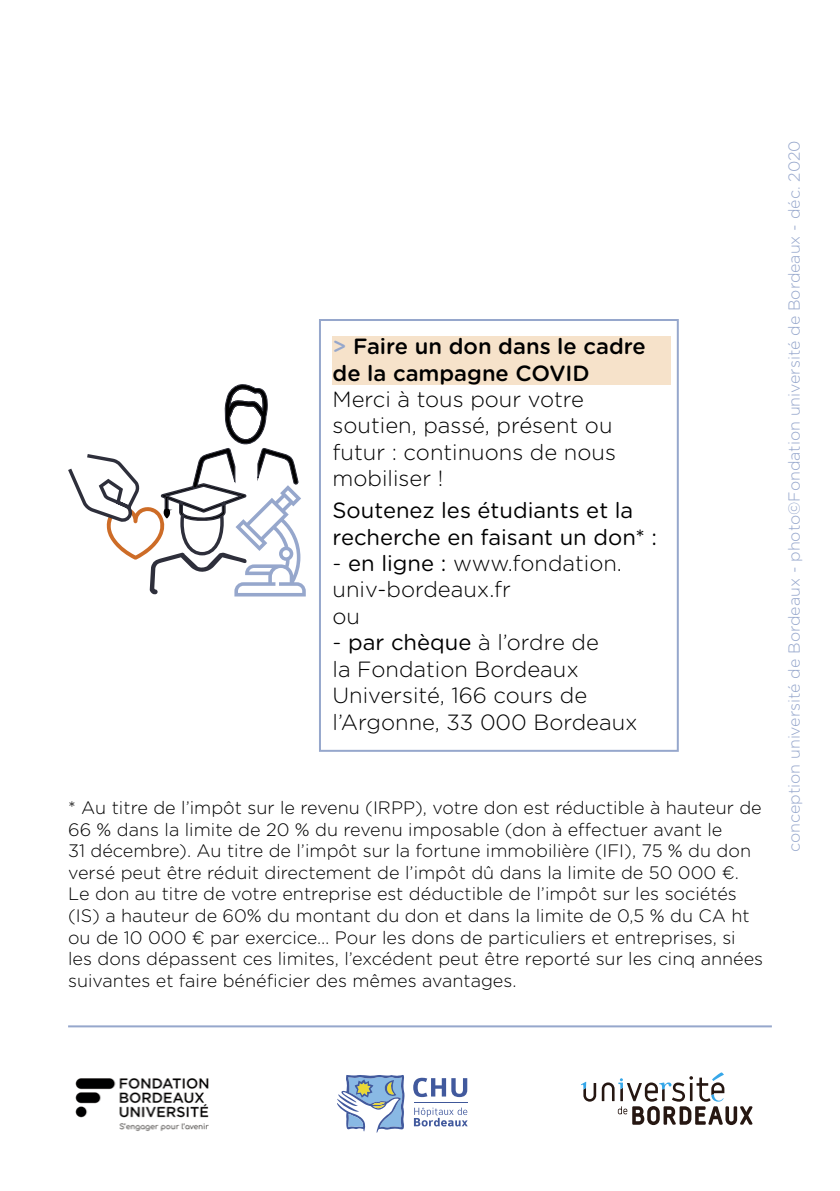
<style>
.page{position:relative;width:840px;height:1191px;background:#fff}
.page>*{position:absolute;margin:0;border:0;box-sizing:border-box;transform-origin:0 0}
.t1{font:300 22px/26.4px "Gotham Rounded";color:#000}
.t2{font:22px/26.4px "Gotham Rounded";color:#000}
.t3{font:500 22px/26.4px "Gotham Rounded";color:#000}
.t4{font:300 18px/21.6px "Gotham Rounded";color:#000}
.t5{font:300 16px "Gotham Rounded";color:#96a7cc}
.s1{color:#96a7cc}
.s2{font-weight:400}
</style>
<div class="page">
<div style="left:332px;top:336px;width:338px;height:49px;background:#f6e2ca"></div>
<svg style="left:581px;top:1072px;width:171px;height:53px"></svg>
<svg style="left:337px;top:1075px;width:67px;height:57px"></svg>
<svg style="left:413px;top:1107px;width:54px;height:19px"></svg>
<hr style="left:414px;top:1102px;width:53px;height:1px;background:#3f5799">
<svg style="left:413px;top:1077px;width:54px;height:20px"></svg>
<hr style="left:68px;top:1025px;width:703px;height:2px;background:#96a7cc">
<img style="left:75px;top:1078px;width:134px;height:53px">
<svg style="left:68px;top:384px;width:237px;height:212px"></svg>
<div style="left:319px;top:319px;width:359px;height:433px;border:2px solid #96a7cc"></div>
<p class="t3" style="left:332px;top:332px;width:314px"><span class="s1">&gt;</span> Faire un don dans le cadre de la campagne COVID</p>
<p class="t1" style="left:332px;top:385px;width:285px">Merci à tous pour votre soutien, passé, présent ou futur : continuons de nous mobiliser !</p>
<p class="t2" style="left:332px;top:496px;width:326px">Soutenez les étudiants et la recherche en faisant un don* :</p>
<p class="t1" style="left:332px;top:549px;width:291px">- <span class="s2">en ligne :</span> www.fondation. univ-bordeaux.fr<br>ou</p>
<p class="t1" style="left:332px;top:628px;width:306px">- <span class="s2">par chèque</span> à l’ordre de<br>la Fondation Bordeaux<br>Université, 166 cours de l’Argonne, 33 000 Bordeaux</p>
<p class="t4" style="left:68px;top:796px;width:696px">* Au titre de l’impôt sur le revenu (IRPP), votre don est réductible à hauteur de 66 % dans la limite de 20 % du revenu imposable (don à effectuer avant le<br>31 décembre). Au titre de l’impôt sur la fortune immobilière (IFI), 75 % du don versé peut être réduit directement de l’impôt dû dans la limite de 50 000 €.<br>Le don au titre de votre entreprise est déductible de l’impôt sur les sociétés (IS) a hauteur de 60% du montant du don et dans la limite de 0,5 % du CA ht ou de 10 000 € par exercice… Pour les dons de particuliers et entreprises, si les dons dépassent ces limites, l’excédent peut être reporté sur les cinq années suivantes et faire bénéficier des mêmes avantages.</p>
<p class="t5" style="left:783px;top:852px;width:713px;rotate:-90deg">conception université de Bordeaux - photo©Fondation université de Bordeaux - déc. 2020</p>
</div>
